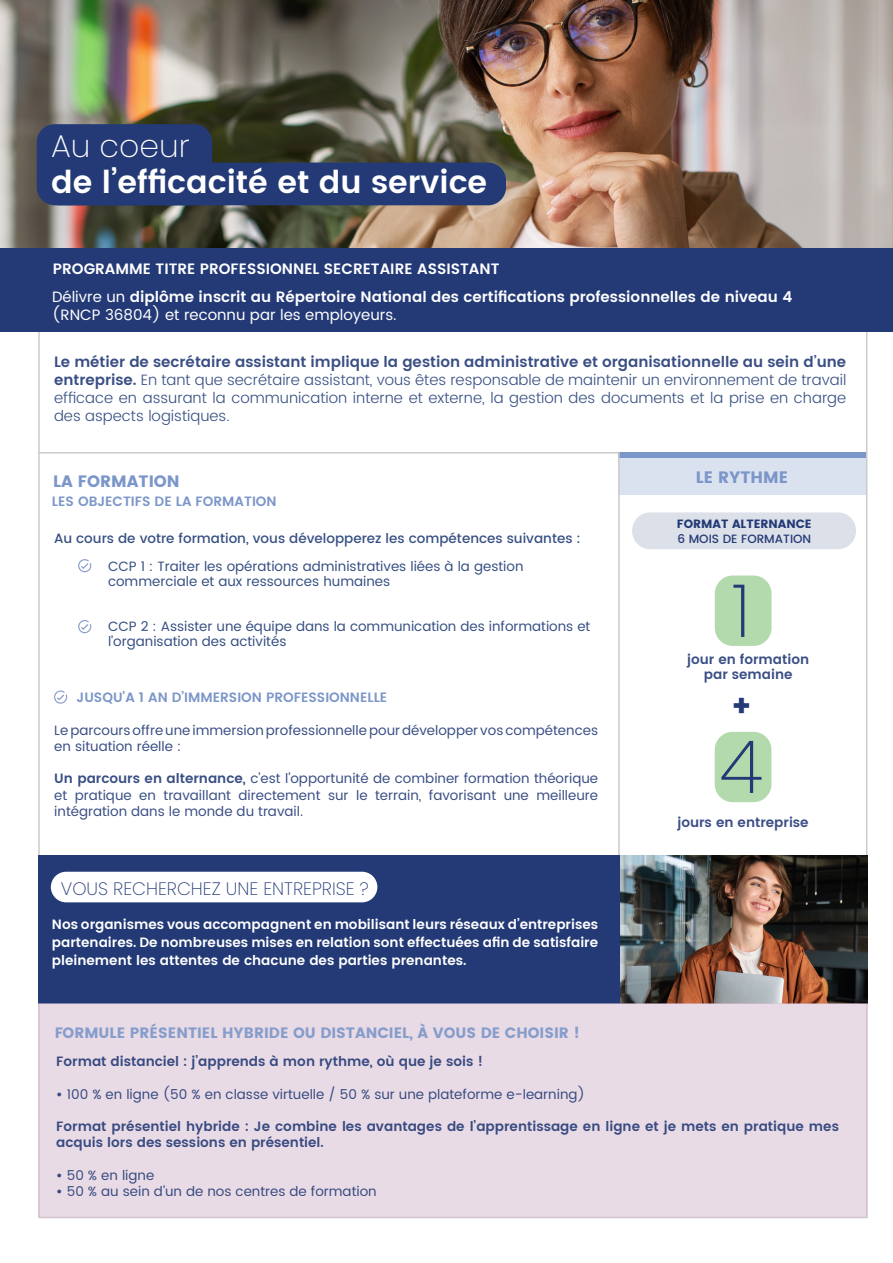
<style>
.page{position:relative;width:893px;height:1263px;background:#fff}
.page>*{position:absolute;margin:0;border:0;box-sizing:border-box;transform-origin:0 0}
.t1{font:200 73.5px "Poppins";color:#233a76}
.t2{font:600 31.5px "Poppins";color:#fff}
.t3{font:200 31.5px "Poppins";color:#fff}
.t4{font:30px "Poppins";color:#233a76}
.t5{font:200 18px "Poppins";color:#233a76}
.t6{font:16.5px "Poppins";color:#7b96c9}
.t7{font:300 15px/18px "Poppins";color:#1f3b74;text-align:justify}
.t8{font:600 15px "Poppins";color:#fff}
.t9{font:15px "Poppins";color:#7b96c9}
.t10{font:15px "Poppins";color:#fff}
.t11{font:13.5px/16.2px "Poppins";color:#233a76}
.t12{font:600 13.5px/15px "Poppins";color:#233a76;text-align:center}
.t13{font:600 13.5px/18px "Poppins";color:#fff;text-align:justify}
.t14{font:13.5px/15px "Poppins";color:#1f3b74}
.t15{font:500 13.5px "Poppins";color:#1f3b74}
.t16{font:600 13.5px "Poppins";color:#7b96c9}
.t17{font:12px "Poppins";color:#233a76}
.t18{font:500 12px "Poppins";color:#233a76}
.s1{font-weight:400}
.s2{font-weight:600;color:#233a76}
.s3{font-weight:600}
</style>
<div class="page">
<img style="left:0;top:1px;width:893px;height:247px">
<div style="left:38px;top:255px;width:829px;height:963px;background:#fff;border:2px solid #cbcbca"></div>
<div style="left:0;top:248px;width:893px;height:84px;background:#233a76"></div>
<svg style="left:78px;top:559px;width:13px;height:13px"></svg>
<svg style="left:78px;top:620px;width:13px;height:13px"></svg>
<hr style="left:38px;top:452px;width:829px;height:1px;background:#cbcbca">
<img style="left:620px;top:855px;width:247px;height:148px">
<svg style="left:54px;top:690px;width:13px;height:14px"></svg>
<div style="left:37px;top:124px;width:175px;height:81px;background:#233a76;border-radius:18px"></div>
<div style="left:42px;top:163px;width:464px;height:42px;background:#233a76;border-radius:18px"></div>
<div style="left:618px;top:458px;width:248px;height:37px;background:#dae1ef"></div>
<div style="left:618px;top:452px;width:248px;height:6px;background:#7b96c9"></div>
<div style="left:632px;top:512px;width:224px;height:37px;background:#dce0e9;border-radius:18px"></div>
<div style="left:715px;top:575px;width:56px;height:71px;background:#b3daac;border-radius:18px"></div>
<div style="left:715px;top:732px;width:56px;height:70px;background:#b3daac;border-radius:18px"></div>
<hr style="left:618px;top:452px;width:2px;height:551px;background:#cbcbca">
<div style="left:38px;top:855px;width:582px;height:148px;background:#233a76"></div>
<div style="left:38px;top:1003px;width:829px;height:215px;background:#e9dbe5"></div>
<div style="left:51px;top:872px;width:326px;height:30px;background:#fff;border-radius:15px"></div>
<p class="t3" style="left:51px;top:128px;width:140px">Au coeur</p>
<p class="t2" style="left:51px;top:159px;width:437px">de l’efficacité et du service</p>
<p class="t8" style="left:53px;top:257px;width:448px">PROGRAMME TITRE PROFESSIONNEL SECRETAIRE ASSISTANT</p>
<p class="t8" style="left:52px;top:285px;width:742px"><span class="s1">Délivre un</span> diplôme inscrit au Répertoire National des certifications professionnelles de niveau 4</p>
<p class="t10" style="left:52px;top:303px;width:346px">(RNCP 36804) et reconnu par les employeurs.</p>
<p class="t7" style="left:54px;top:354px;width:794px"><span class="s2">Le métier de secrétaire assistant implique la gestion administrative et organisationnelle au sein d’une entreprise.</span> En tant que secrétaire assistant, vous êtes responsable de maintenir un environnement de travail efficace en assurant la communication interne et externe, la gestion des documents et la prise en charge des aspects logistiques.</p>
<p class="t6" style="left:53px;top:471px;width:128px">LA FORMATION</p>
<p class="t16" style="left:52px;top:491px;width:226px">LES OBJECTIFS DE LA FORMATION</p>
<p class="t15" style="left:54px;top:528px;width:528px">Au cours de votre formation, vous développerez les compétences suivantes :</p>
<p class="t14" style="left:108px;top:559px;width:417px">CCP 1 : Traiter les opérations administratives liées à la gestion commerciale et aux ressources humaines</p>
<p class="t14" style="left:108px;top:619px;width:484px">CCP 2 : Assister une équipe dans la communication des informations et l’organisation des activités</p>
<p class="t16" style="left:77px;top:687px;width:312px">JUSQU’A 1 AN D’IMMERSION PROFESSIONNELLE</p>
<p class="t11" style="left:54px;top:722px;width:545px">Le parcours offre une immersion professionnelle pour développer vos compétences en situation réelle :</p>
<p class="t11" style="left:54px;top:771px;width:545px;text-align:justify"><span class="s3">Un parcours en alternance,</span> c’est l’opportunité de combiner formation théorique et pratique en travaillant directement sur le terrain, favorisant une meilleure intégration dans le monde du travail.</p>
<p class="t5" style="left:61px;top:878px;width:309px">VOUS RECHERCHEZ UNE ENTREPRISE ?</p>
<p class="t13" style="left:52px;top:915px;width:548px">Nos organismes vous accompagnent en mobilisant leurs réseaux d’entreprises partenaires. De nombreuses mises en relation sont effectuées afin de satisfaire pleinement les attentes de chacune des parties prenantes.</p>
<p class="t6" style="left:696px;top:468px;width:94px">LE RYTHME</p>
<p class="t17" style="left:677px;top:517px;width:136px">FORMAT ALTERNANCE</p>
<p class="t18" style="left:677px;top:529px;width:135px">6 MOIS DE FORMATION</p>
<p class="t1" style="left:732px;top:569px;width:21px">1</p>
<p class="t12" style="left:687px;top:652px;width:124px">jour en formation par semaine</p>
<p class="t4" style="left:732px;top:688px;width:21px">+</p>
<p class="t1" style="left:719px;top:725px;width:45px">4</p>
<p class="t12" style="left:677px;top:815px;width:133px">jours en entreprise</p>
<p class="t9" style="left:54px;top:1024px;width:527px">FORMULE PRÉSENTIEL HYBRIDE OU DISTANCIEL, À VOUS DE CHOISIR !</p>
<p class="t12" style="left:56px;top:1054px;width:428px">Format distanciel : j’apprends à mon rythme, où que je sois !</p>
<p class="t11" style="left:56px;top:1086px;width:530px"><span class="s3">•</span> 100 % en ligne (50 % en classe virtuelle / 50 % sur une plateforme e-learning)</p>
<p class="t12" style="left:56px;top:1119px;width:784px;line-height:16.2px;text-align:left">Format présentiel hybride : Je combine les avantages de l’apprentissage en ligne et je mets en pratique mes acquis lors des sessions en présentiel.</p>
<p class="t11" style="left:56px;top:1167px;width:100px"><span class="s3">•</span> 50 % en ligne</p>
<p class="t11" style="left:56px;top:1183px;width:322px"><span class="s3">•</span> 50 % au sein d’un de nos centres de formation</p>
</div>
